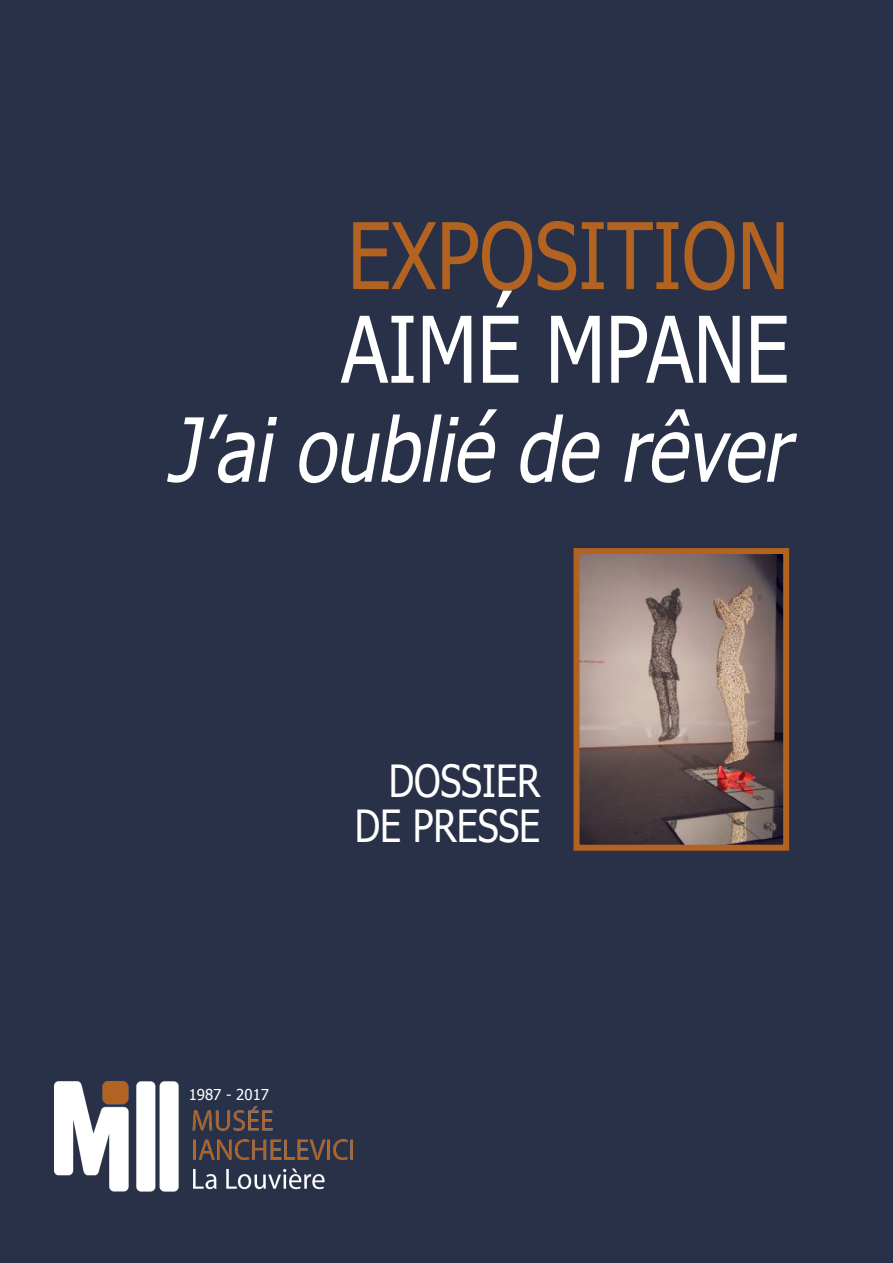
<style>
.page{position:relative;width:893px;height:1263px;background:#293148}
.page>*{position:absolute;margin:0;border:0;box-sizing:border-box;transform-origin:0 0}
.t1{font:92.1px "Tahoma";color:#b36321;scale:.85 1}
.t2{font:92.1px "Tahoma";color:#fff;scale:.85 1}
.t3{font:italic 88.5px "Tahoma";color:#fff;scale:.85 1}
.t4{font:44.25px/45px "Tahoma";color:#fff;text-align:right;scale:.85 1}
.t5{font:15px "Tahoma";color:#fff}
</style>
<div class="page">
<img style="left:54px;top:1081px;width:301px;height:114px">
<img style="left:580px;top:555px;width:202px;height:289px">
<div style="left:573px;top:548px;width:216px;height:303px;border:6px solid #b36321"></div>
<p class="t1" style="left:347px;top:194px;width:521px">EXPOSITION</p>
<p class="t2" style="left:341px;top:287px;width:529px">AIMÉ MPANE</p>
<p class="t3" style="left:167px;top:390px;width:756px">J’aioublié de rêver</p>
<p class="t4" style="left:355px;top:756px;width:220px">DOSSIER<br>DE PRESSE</p>
<p class="t5" style="left:189px;top:1084px;width:82px">1987 - 2017</p>
</div>
